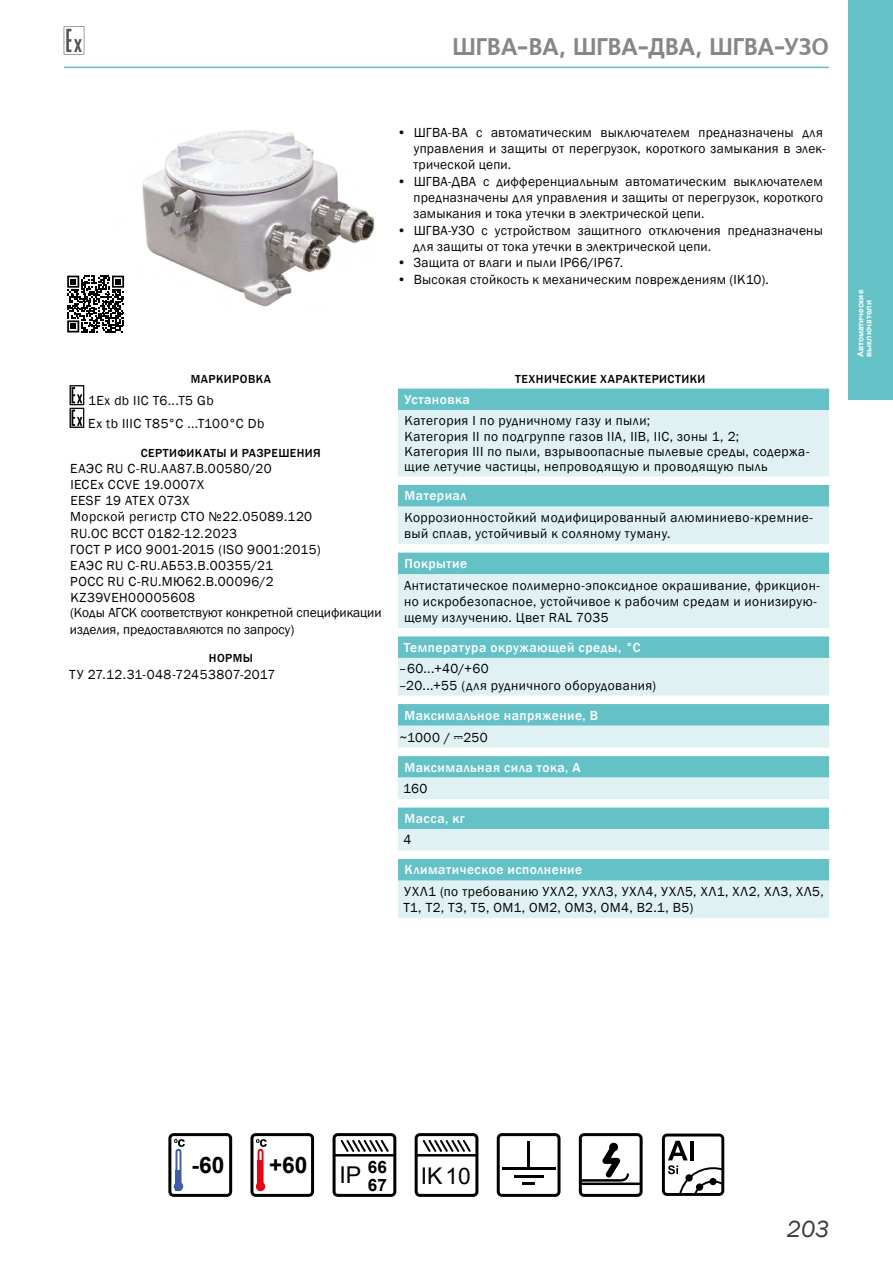
<style>
.page{position:relative;width:893px;height:1263px;background:#fff}
.page>*{position:absolute;margin:0;border:0;box-sizing:border-box;transform-origin:0 0}
.t1{font:24px "Free Set Bold Cyrillic";letter-spacing:-.01em;color:#878787;scale:.94 1}
.t2{font:italic 24px "Franklin Gothic";color:#3c3835}
.t3{font:23.1px "Arial";color:#000}
.text_tablica{font:22.95px "Arial";color:#000}
.t4{font:700 22.65px "Arial";color:#000}
.t5{font:700 17.1px "Arial";color:#000}
.text_left{font:13.5px/16.4px "Franklin Gothic";letter-spacing:.03em;color:#000}
.text_left-2{font:500 13.5px "Franklin Gothic";letter-spacing:.035em;color:#fff}
.text_left-3{font:13.5px/16.2px "Franklin Gothic";color:#000}
.zagokovok_texta{font:500 12px "Franklin Gothic";letter-spacing:.035em;color:#000}
.t6{font:700 8.25px/8.2px "Arial";color:#fff}
.s1{font-family:"tok"}
.s2{font-size:22.5px}
.s3{font-size:22.8px}
</style>
<div class="page">
<div style="left:848px;top:0;width:45px;height:400px;background:#64c2c7"></div>
<svg style="left:64px;top:26px;width:20px;height:29px"></svg>
<hr style="left:64px;top:67px;width:764px;height:1px;background:#64c2c7">
<img style="left:142px;top:130px;width:233px;height:177px">
<svg style="left:70px;top:385px;width:14px;height:43px"></svg>
<div style="left:398px;top:389px;width:431px;height:21px;background:#64c2c7"></div>
<svg style="left:398px;top:410px;width:431px;height:508px;background:#e1f1f3"></svg>
<svg style="left:398px;top:485px;width:431px;height:395px;background:#b5e1e3"></svg>
<svg style="left:662px;top:1133px;width:62px;height:63px"></svg>
<div style="left:685px;top:1174px;width:8px;height:7px;background:#000;border-radius:50%"></div>
<div style="left:696px;top:1183px;width:7px;height:8px;background:#000;border-radius:50%"></div>
<svg style="left:579px;top:1133px;width:64px;height:64px"></svg>
<div style="left:609px;top:1143px;width:9px;height:8px;background:#000;border-radius:50%"></div>
<hr style="left:580px;top:1182px;width:61px;height:3px;background:#000">
<svg style="left:497px;top:1133px;width:63px;height:64px"></svg>
<svg style="left:168px;top:1133px;width:64px;height:64px"></svg>
<svg style="left:250px;top:1133px;width:64px;height:64px"></svg>
<svg style="left:415px;top:1133px;width:63px;height:64px"></svg>
<svg style="left:333px;top:1133px;width:63px;height:64px"></svg>
<svg style="left:67px;top:276px;width:57px;height:57px"></svg>
<h1 class="t1" style="left:453px;top:33px;width:402px">ШГВА-ВА, ШГВА-ДВА, ШГВА-УЗО</h1>
<p class="text_left" style="left:413px;top:124px;width:414px;text-indent:-16px">• ШГВА-ВА с автоматическим выключателем предназначены для управления и защиты от перегрузок, короткого замыкания в элек&shy;трической цепи.</p>
<p class="text_left" style="left:413px;top:173px;width:411px;text-align:justify;text-indent:-16px">• ШГВА-ДВА с дифференциальным автоматическим выключателем предназначены для управления и защиты от перегрузок, короткого замыкания и тока утечки в электрической цепи.</p>
<p class="text_left" style="left:413px;top:222px;width:411px;text-indent:-16px">• ШГВА-УЗО с устройством защитного отключения предназначены для защиты от тока утечки в электрической цепи.</p>
<p class="text_left" style="left:397px;top:255px;width:228px">• Защита от влаги и пыли IP66/IP67.</p>
<p class="text_left" style="left:397px;top:271px;width:373px">• Высокая стойкость к механическим повреждениям (IK10).</p>
<p class="zagokovok_texta" style="left:191px;top:371px;width:82px">МАРКИРОВКА</p>
<p class="text_left" style="left:88px;top:393px;width:127px">1Ex db IIC T6...T5 Gb</p>
<p class="text_left" style="left:88px;top:415px;width:178px">Ex tb IIIC T85°С ...T100°С Db</p>
<p class="zagokovok_texta" style="left:141px;top:445px;width:181px">СЕРТИФИКАТЫ И РАЗРЕШЕНИЯ</p>
<p class="text_left" style="left:70px;top:460px;width:203px">ЕАЭС RU C-RU.АА87.В.00580/20</p>
<p class="text_left" style="left:70px;top:476px;width:135px">IECEx CCVE 19.0007X</p>
<p class="text_left" style="left:70px;top:493px;width:121px">EESF 19 ATEX 073X</p>
<p class="text_left" style="left:70px;top:509px;width:243px">Морской регистр СТО №22.05089.120</p>
<p class="text_left" style="left:70px;top:525px;width:168px">RU.OC ВССТ 0182-12.2023</p>
<p class="text_left" style="left:70px;top:541px;width:252px">ГОСТ Р ИСО 9001-2015 (ISO 9001:2015)</p>
<p class="text_left" style="left:70px;top:557px;width:204px">ЕАЭС RU С-RU.АБ53.В.00355/21</p>
<p class="text_left" style="left:70px;top:574px;width:205px">РОСС RU С-RU.МЮ62.В.00096/2</p>
<p class="text_left" style="left:70px;top:590px;width:126px">KZ39VEH00005608</p>
<p class="text_left-3" style="left:70px;top:605px;width:313px">(Коды АГСК соответствуют конкретной спецификации изделия, предоставляются по запросу)</p>
<p class="zagokovok_texta" style="left:209px;top:651px;width:45px">НОРМЫ</p>
<p class="text_left" style="left:69px;top:666px;width:208px">ТУ 27.12.31-048-72453807-2017</p>
<p class="zagokovok_texta" style="left:515px;top:371px;width:192px">ТЕХНИЧЕСКИЕ ХАРАКТЕРИСТИКИ</p>
<p class="text_left-2" style="left:404px;top:391px;width:67px">Установка</p>
<p class="text_left" style="left:404px;top:413px;width:247px">Категория I по рудничному газу и пыли;</p>
<p class="text_left" style="left:404px;top:428px;width:336px">Категория II по подгруппе газов IIA, IIB, IIC, зоны 1, 2;</p>
<p class="text_left" style="left:404px;top:444px;width:407px;line-height:15px">Категория III по пыли, взрывоопасные пылевые среды, содержа&shy;щие летучие частицы, непроводящую и проводящую пыль</p>
<p class="text_left-2" style="left:405px;top:488px;width:63px">Материал</p>
<p class="text_left" style="left:404px;top:510px;width:410px">Коррозионностойкий модифицированный алюминиево-кремние&shy;вый сплав, устойчивый к соляному туману.</p>
<p class="text_left-2" style="left:405px;top:555px;width:64px">Покрытие</p>
<p class="text_left" style="left:404px;top:577px;width:417px">Антистатическое полимерно-эпоксидное окрашивание, фрикцион&shy;но искробезопасное, устойчивое к рабочим средам и ионизирую&shy;щему излучению. Цвет RAL 7035</p>
<p class="text_left-2" style="left:404px;top:639px;width:238px">Температура окружающей среды, °С</p>
<p class="text_left" style="left:399px;top:661px;width:91px">–60...+40/+60</p>
<p class="text_left" style="left:399px;top:677px;width:259px">–20...+55 (для рудничного оборудования)</p>
<p class="text_left-2" style="left:405px;top:707px;width:195px">Максимальное напряжение, В</p>
<p class="text_left" style="left:399px;top:729px;width:90px">~1000 / <span class="s1">A</span>250</p>
<p class="text_left-2" style="left:405px;top:759px;width:178px">Максимальная сила тока, А</p>
<p class="text_left" style="left:403px;top:781px;width:26px">160</p>
<p class="text_left-2" style="left:405px;top:810px;width:62px">Масса, кг</p>
<p class="text_left" style="left:403px;top:832px;width:9px">4</p>
<p class="text_left-2" style="left:405px;top:861px;width:179px">Климатическое исполнение</p>
<p class="text_left" style="left:403px;top:883px;width:422px">УХЛ1 (по требованию УХЛ2, УХЛ3, УХЛ4, УХЛ5, ХЛ1, ХЛ2, ХЛ3, ХЛ5,<br>Т1, Т2, Т3, Т5, OM1, OM2, OM3, OM4, В2.1, В5)</p>
<p class="t6" style="left:856px;top:357px;width:69px;rotate:-90deg">Автоматические выключатели</p>
<p class="t4" style="left:192px;top:1149px;width:34px"><span class="s2">-</span>60</p>
<p class="t4" style="left:269px;top:1149px;width:40px"><span class="s2">+</span>60</p>
<h2 class="t3" style="left:340px;top:1159px;width:23px">IP</h2>
<p class="t5" style="left:368px;top:1154px;width:20px">66</p>
<p class="t5" style="left:368px;top:1173px;width:20px">67</p>
<p class="text_tablica" style="left:421px;top:1160px;width:52px">IK<span class="s3">10</span></p>
<h1 class="t2" style="left:787px;top:1214px;width:44px">203</h1>
</div>
